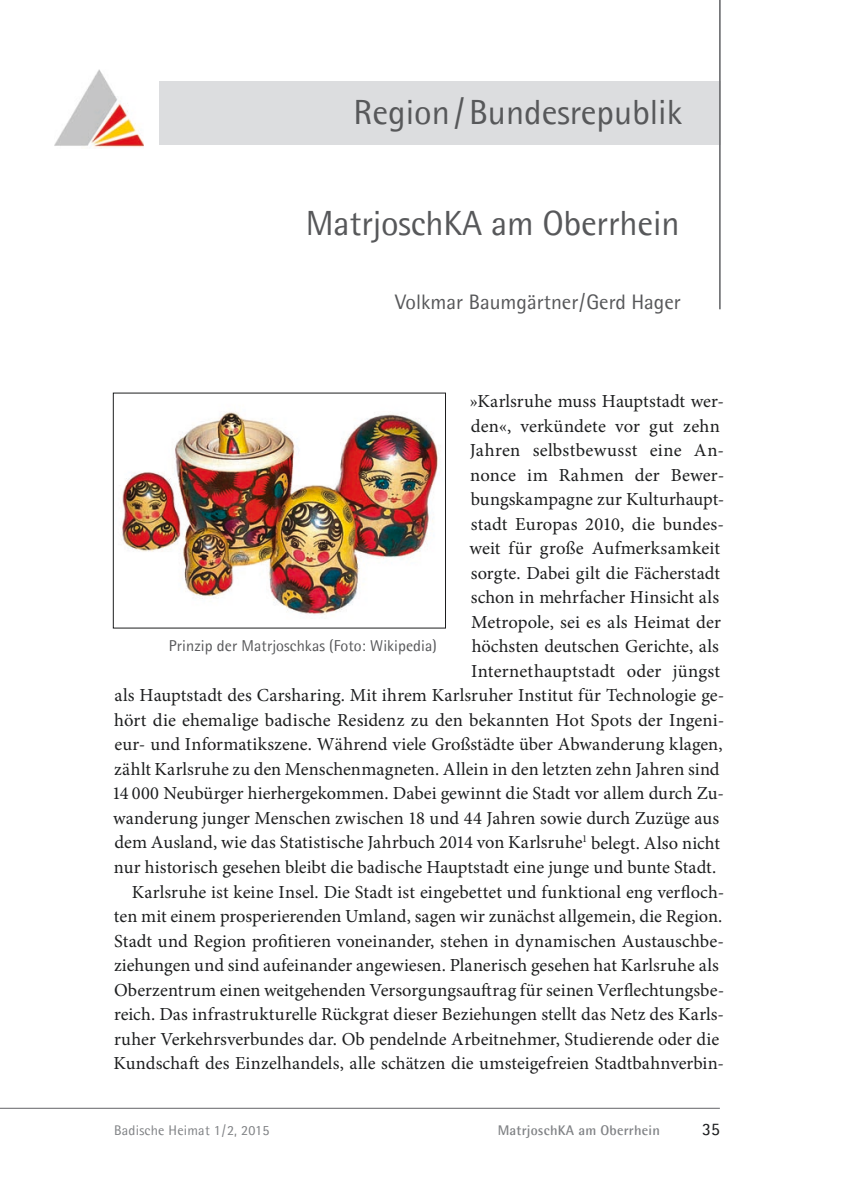
<style>
.page{position:relative;width:844px;height:1191px;background:#fff}
.page>*{position:absolute;margin:0;border:0;box-sizing:border-box;transform-origin:0 0}
.t1{font:35px "Agfa Rotis Semisans";letter-spacing:-.005em;color:#57585a}
.t2{font:21px "Agfa Rotis Semisans";color:#57585a}
.t3{font:18.38px "Minion Pro";color:#1d1e1f}
.t4{font:17.5px "Agfa Rotis Semisans";color:#1d1e1f}
.t5{font:15.75px "Agfa Rotis Semisans";letter-spacing:.005em;color:#57585a}
.t6{font:14px "Agfa Rotis Semisans";letter-spacing:.015em;color:#808285}
.t7{font:700 14px "Agfa Rotis Semisans";letter-spacing:.015em;color:#808285}
</style>
<div class="page">
<hr style="left:0;top:1108px;width:719px;height:1px;background:#636366">
<div style="left:160px;top:82px;width:560px;height:63px;background:#dcdddf"></div>
<img style="left:54px;top:69px;width:90px;height:79px">
<hr style="left:718px;top:0;width:2px;height:309px;background:#757679">
<img style="left:122px;top:412px;width:317px;height:203px">
<p class="t1" style="left:353px;top:92px;width:330px">Region / Bundesrepublik</p>
<p class="t1" style="left:306px;top:203px;width:375px">MatrjoschKA am Oberrhein</p>
<p class="t2" style="left:395px;top:290px;width:287px">Volkmar Baumgärtner / Gerd Hager</p>
<p class="t3" style="left:470px;top:394px;width:256px">»Karlsruhe muss Hauptstadt wer-</p>
<p class="t3" style="left:471px;top:418px;width:250px">den«, verkündete vor gut zehn</p>
<p class="t3" style="left:469px;top:443px;width:256px">Jahren selbstbewusst eine An-</p>
<p class="t3" style="left:470px;top:467px;width:255px">nonce im Rahmen der Bewer-</p>
<p class="t3" style="left:470px;top:492px;width:255px">bungskampagne zur Kulturhaupt-</p>
<p class="t3" style="left:470px;top:516px;width:255px">stadt Europas 2010, die bundes-</p>
<p class="t3" style="left:469px;top:541px;width:252px">weit für große Aufmerksamkeit</p>
<p class="t3" style="left:470px;top:565px;width:251px">sorgte. Dabei gilt die Fächerstadt</p>
<p class="t3" style="left:470px;top:590px;width:250px">schon in mehrfacher Hinsicht als</p>
<p class="t3" style="left:471px;top:614px;width:251px">Metropole, sei es als Heimat der</p>
<p class="t3" style="left:471px;top:639px;width:249px">höchsten deutschen Gerichte, als</p>
<p class="t3" style="left:471px;top:663px;width:250px">Internethauptstadt oder jüngst</p>
<p class="t3" style="left:114px;top:688px;width:611px">als Hauptstadt des Carsharing. Mit ihrem Karlsruher Institut für Technologie ge-</p>
<p class="t3" style="left:114px;top:712px;width:611px">hört die ehemalige badische Residenz zu den bekannten Hot Spots der Ingeni-</p>
<p class="t3" style="left:114px;top:737px;width:609px">eur- und Informatikszene. Während viele Großstädte über Abwanderung klagen,</p>
<p class="t3" style="left:114px;top:761px;width:607px">zählt Karlsruhe zu den Menschenmagneten. Allein in den letzten zehn Jahren sind</p>
<p class="t3" style="left:112px;top:786px;width:613px">14 000 Neubürger hierhergekommen. Dabei gewinnt die Stadt vor allem durch Zu-</p>
<p class="t3" style="left:113px;top:810px;width:607px">wanderung junger Menschen zwischen 18 und 44 Jahren sowie durch Zuzüge aus</p>
<p class="t3" style="left:114px;top:835px;width:607px">dem Ausland, wie das Statistische Jahrbuch 2014 von Karlsruhe<sup>1</sup> belegt. Also nicht</p>
<p class="t3" style="left:114px;top:859px;width:603px">nur historisch gesehen bleibt die badische Hauptstadt eine junge und bunte Stadt.</p>
<p class="t3" style="left:132px;top:884px;width:593px">Karlsruhe ist keine Insel. Die Stadt ist eingebettet und funktional eng verfloch-</p>
<p class="t3" style="left:114px;top:908px;width:610px">ten mit einem prosperierenden Umland, sagen wir zunächst allgemein, die Region.</p>
<p class="t3" style="left:114px;top:933px;width:611px">Stadt und Region profitieren voneinander, stehen in dynamischen Austauschbe-</p>
<p class="t3" style="left:114px;top:957px;width:606px">ziehungen und sind aufeinander angewiesen. Planerisch gesehen hat Karlsruhe als</p>
<p class="t3" style="left:114px;top:982px;width:611px">Oberzentrum einen weitgehenden Versorgungsauftrag für seinen Verflechtungsbe-</p>
<p class="t3" style="left:114px;top:1006px;width:611px">reich. Das infrastrukturelle Rückgrat dieser Beziehungen stellt das Netz des Karls-</p>
<p class="t3" style="left:114px;top:1031px;width:606px">ruher Verkehrsverbundes dar. Ob pendelnde Arbeitnehmer, Studierende oder die</p>
<p class="t3" style="left:113px;top:1055px;width:612px">Kundschaft des Einzelhandels, alle schätzen die umsteigefreien Stadtbahnverbin-</p>
<p class="t5" style="left:169px;top:636px;width:269px">Prinzip der Matrjoschkas (Foto: Wikipedia)</p>
<p class="t6" style="left:114px;top:1121px;width:157px">Badische Heimat 1 / 2, 2015</p>
<p class="t7" style="left:497px;top:1121px;width:164px">MatrjoschKA am Oberrhein</p>
<p class="t4" style="left:702px;top:1118px;width:19px">35</p>
</div>
